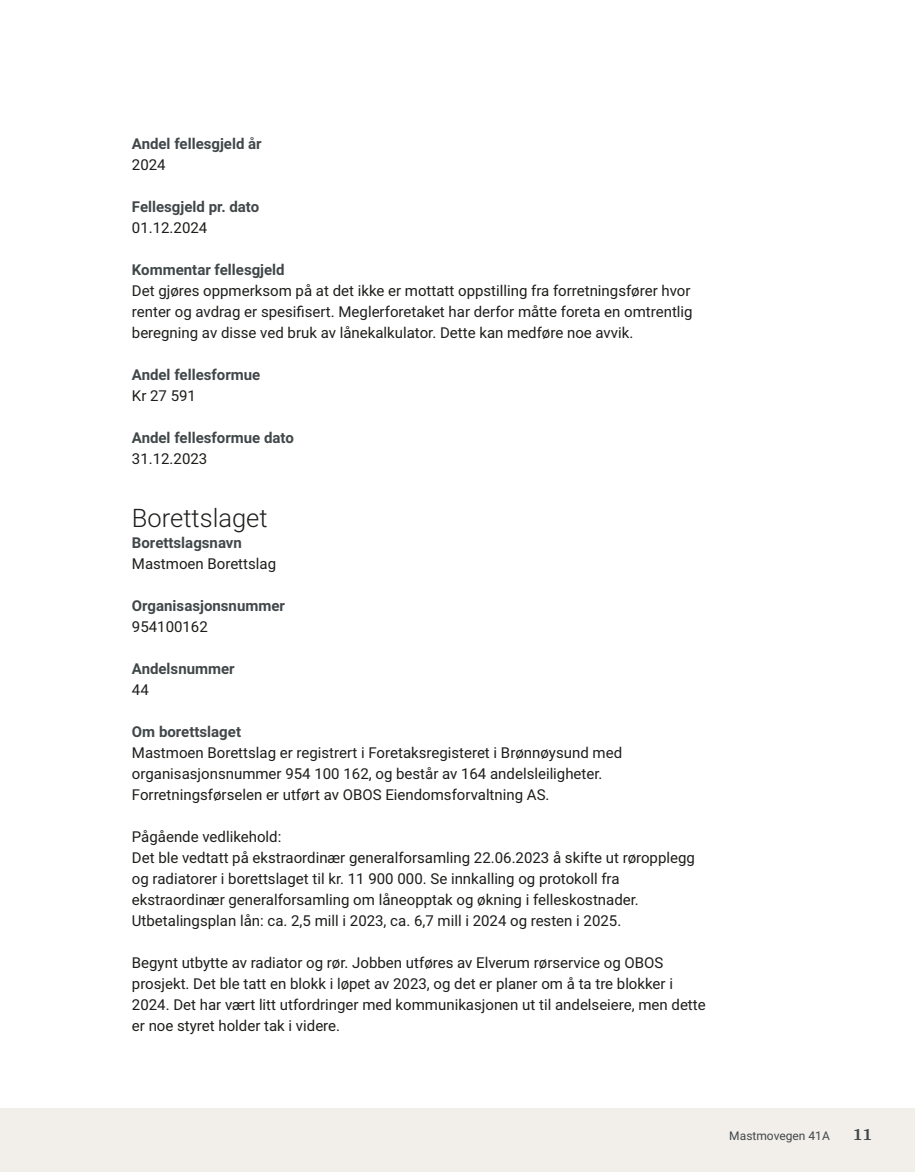
<style>
.page{position:relative;width:915px;height:1172px;background:#fff}
.page>*{position:absolute;margin:0;border:0;box-sizing:border-box;transform-origin:0 0}
.t1{font:300 25.5px "Roboto Vitec";color:#1d1d1b}
.t2{font:700 18px "Arya";color:#414749}
.t3{font:15px/21px "Roboto Vitec";color:#1d1d1b}
.t4{font:700 15px "Roboto Vitec";color:#414749}
.t5{font:12px "Roboto Vitec";color:#414749}
</style>
<div class="page">
<div style="left:0;top:1108px;width:914px;height:64px;background:#f2eeea"></div>
<p class="t4" style="left:132px;top:133px;width:131px">Andel fellesgjeld år</p>
<p class="t3" style="left:132px;top:153px;width:35px">2024</p>
<p class="t4" style="left:132px;top:196px;width:129px">Fellesgjeld pr. dato</p>
<p class="t3" style="left:132px;top:216px;width:77px">01.12.2024</p>
<p class="t4" style="left:132px;top:259px;width:154px">Kommentar fellesgjeld</p>
<p class="t3" style="left:132px;top:279px;width:562px">Det gjøres oppmerksom på at det ikke er mottatt oppstilling fra forretningsfører hvor renter og avdrag er spesifisert. Meglerforetaket har derfor måtte foreta en omtrentlig beregning av disse ved bruk av lånekalkulator. Dette kan medføre noe avvik.</p>
<p class="t4" style="left:132px;top:364px;width:130px">Andel fellesformue</p>
<p class="t3" style="left:132px;top:384px;width:66px">Kr 27 591</p>
<p class="t4" style="left:132px;top:427px;width:163px">Andel fellesformue dato</p>
<p class="t3" style="left:132px;top:447px;width:77px">31.12.2023</p>
<h1 class="t1" style="left:132px;top:500px;width:137px">Borettslaget</h1>
<p class="t4" style="left:132px;top:532px;width:111px">Borettslagsnavn</p>
<p class="t3" style="left:132px;top:552px;width:146px">Mastmoen Borettslag</p>
<p class="t4" style="left:132px;top:595px;width:154px">Organisasjonsnummer</p>
<p class="t3" style="left:132px;top:615px;width:77px">954100162</p>
<p class="t4" style="left:132px;top:658px;width:104px">Andelsnummer</p>
<p class="t3" style="left:132px;top:678px;width:18px">44</p>
<p class="t4" style="left:132px;top:721px;width:111px">Om borettslaget</p>
<p class="t3" style="left:132px;top:741px;width:491px">Mastmoen Borettslag er registrert i Foretaksregisteret i Brønnøysund med organisasjonsnummer 954 100 162, og består av 164 andelsleiligheter.<br>Forretningsførselen er utført av OBOS Eiendomsforvaltning AS.</p>
<p class="t3" style="left:132px;top:825px;width:564px">Pågående vedlikehold:<br>Det ble vedtatt på ekstraordinær generalforsamling 22.06.2023 å skifte ut røropplegg og radiatorer i borettslaget til kr. 11 900 000. Se innkalling og protokoll fra ekstraordinær generalforsamling om låneopptak og økning i felleskostnader.<br>Utbetalingsplan lån: ca. 2,5 mill i 2023, ca. 6,7 mill i 2024 og resten i 2025.</p>
<p class="t3" style="left:132px;top:951px;width:575px">Begynt utbytte av radiator og rør. Jobben utføres av Elverum rørservice og OBOS prosjekt. Det ble tatt en blokk i løpet av 2023, og det er planer om å ta tre blokker i 2024. Det har vært litt utfordringer med kommunikasjonen ut til andelseiere, men dette er noe styret holder tak i videre.</p>
<p class="t5" style="left:729px;top:1127px;width:102px">Mastmovegen 41A</p>
<p class="t2" style="left:852px;top:1123px;width:21px">11</p>
</div>
